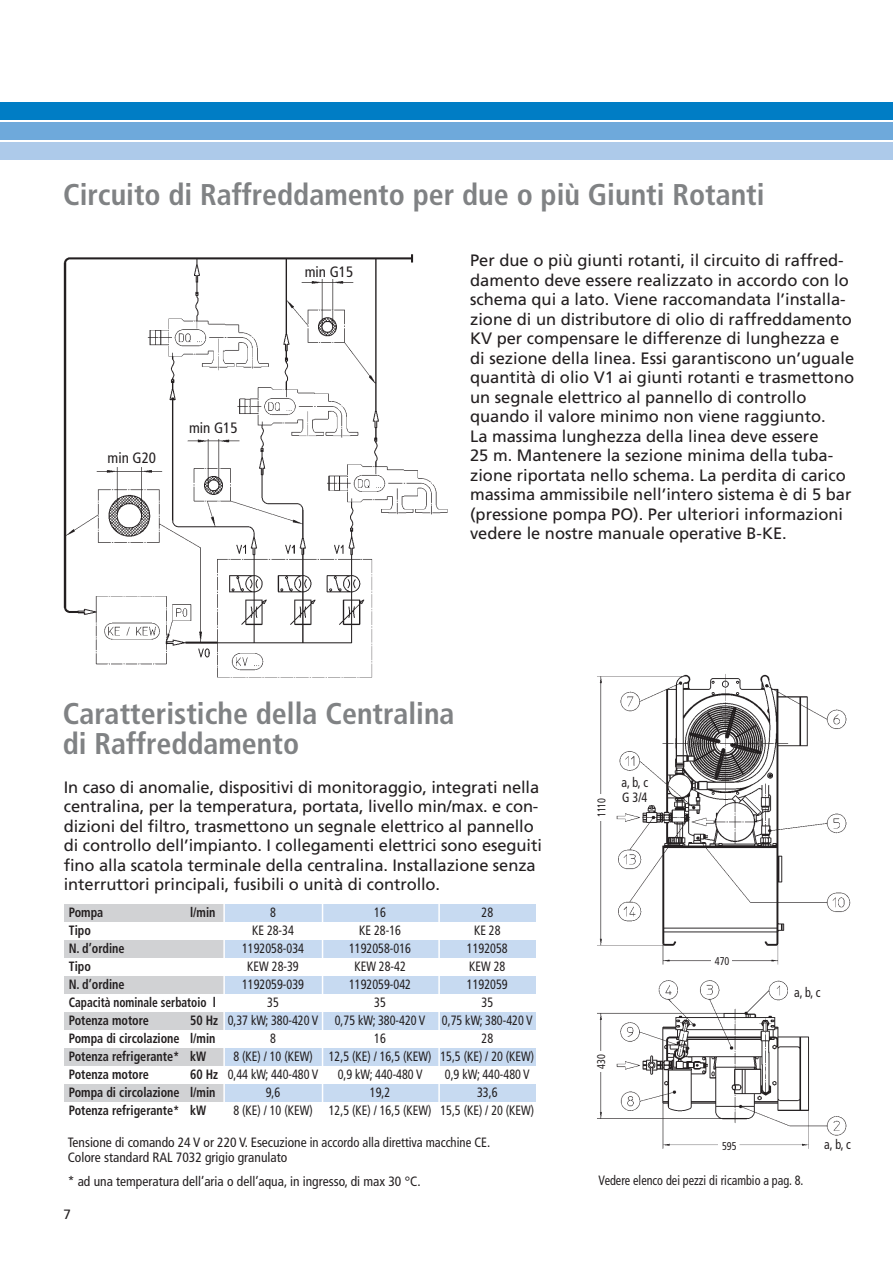
<style>
.page{position:relative;width:893px;height:1263px;background:#fff}
.page>*{position:absolute;margin:0;border:0;box-sizing:border-box;transform-origin:0 0}
.t1{font:700 condensed 30px/30px "Frutiger";color:#808284}
.t2{font:16.5px/19.5px "Frutiger";color:#231f20}
.t3{font:condensed 15px "Frutiger";color:#231f20}
.t4{font:condensed 13.5px/18px "Frutiger";color:#231f20;text-align:center;scale:.9 1}
.t5{font:700 condensed 13.5px/18px "Frutiger";color:#231f20;scale:.9 1}
.t6{font:condensed 13.5px/15px "Frutiger";color:#231f20}
.t7{font:13.5px "Frutiger";color:#231f20}
.t8{font:condensed 11.25px "Frutiger";color:#231f20;scale:.9 1}
</style>
<div class="page">
<div style="left:0;top:102px;width:892px;height:18px;background:#007dc5"></div>
<div style="left:0;top:122px;width:892px;height:18px;background:#6ea9db"></div>
<div style="left:0;top:142px;width:892px;height:18px;background:#adcaea"></div>
<img style="left:63px;top:254px;width:385px;height:424px">
<img style="left:597px;top:674px;width:254px;height:475px">
<div style="left:65px;top:904px;width:471px;height:18px;background:#c7daf1"></div>
<div style="left:65px;top:940px;width:471px;height:18px;background:#c7daf1"></div>
<div style="left:65px;top:976px;width:471px;height:18px;background:#c7daf1"></div>
<div style="left:65px;top:1012px;width:471px;height:18px;background:#c7daf1"></div>
<div style="left:65px;top:1048px;width:471px;height:18px;background:#c7daf1"></div>
<div style="left:65px;top:1084px;width:471px;height:18px;background:#c7daf1"></div>
<div style="left:65px;top:904px;width:159px;height:18px;background:#d1d2d4"></div>
<div style="left:65px;top:940px;width:159px;height:18px;background:#d1d2d4"></div>
<div style="left:65px;top:976px;width:159px;height:18px;background:#d1d2d4"></div>
<div style="left:65px;top:1012px;width:159px;height:18px;background:#d1d2d4"></div>
<div style="left:65px;top:1048px;width:159px;height:18px;background:#d1d2d4"></div>
<div style="left:65px;top:1084px;width:159px;height:18px;background:#d1d2d4"></div>
<hr style="left:322px;top:900px;width:1px;height:221px;background:#fff">
<hr style="left:438px;top:897px;width:2px;height:227px;background:#fff">
<hr style="left:223px;top:897px;width:2px;height:222px;background:#fff">
<div style="left:103px;top:447px;width:54px;height:20px;background:#fff"></div>
<div style="left:190px;top:418px;width:48px;height:20px;background:#fff"></div>
<div style="left:302px;top:263px;width:51px;height:16px;background:#fff"></div>
<div style="left:609px;top:790px;width:53px;height:15px;background:#fff"></div>
<div style="left:596px;top:794px;width:11px;height:27px;background:#fff"></div>
<div style="left:711px;top:955px;width:21px;height:12px;background:#fff"></div>
<div style="left:596px;top:1051px;width:11px;height:20px;background:#fff"></div>
<div style="left:719px;top:1139px;width:20px;height:12px;background:#fff"></div>
<h1 class="t1" style="left:63px;top:182px;width:703px">Circuito di Raffreddamento per due o più Giunti Rotanti</h1>
<p class="t3" style="left:108px;top:452px;width:50px">min G20</p>
<p class="t3" style="left:189px;top:422px;width:50px">min G15</p>
<p class="t3" style="left:305px;top:266px;width:50px">min G15</p>
<p class="t2" style="left:470px;top:252px;width:386px">Per due o più giunti rotanti, il circuito di raffred&shy;damento deve essere realizzato in accordo con lo schema qui a lato. Viene raccomandata l’installa&shy;zione di un distributore di olio di raffreddamento KV per compensare le differenze di lunghezza e di sezione della linea. Essi garantiscono un’uguale quantità di olio V1 ai giunti rotanti e trasmettono un segnale elettrico al pannello di controllo quando il valore minimo non viene raggiunto.<br>La massima lunghezza della linea deve essere<br>25 m. Mantenere la sezione minima della tuba&shy;zione riportata nello schema. La perdita di carico massima ammissibile nell’intero sistema è di 5 bar (pressione pompa PO). Per ulteriori informazioni vedere le nostre manuale operative B-KE.</p>
<h1 class="t1" style="left:63px;top:701px;width:393px">Caratteristiche della Centralina di Raf fredda mento</h1>
<p class="t2" style="left:64px;top:778px;width:480px">In caso di anomalie, dispositivi di monitoraggio, integrati nella centralina, per la temperatura, portata, livello min/max. e con&shy;dizioni del filtro, trasmettono un segnale elettrico al pannello di controllo dell’impianto. I collegamenti elettrici sono eseguiti fino alla scatola terminale della centralina. Installazione senza interruttori principali, fusibili o unità di controllo.</p>
<p class="t5" style="left:69px;top:904px;width:40px">Pompa</p>
<p class="t5" style="left:190px;top:904px;width:30px">l/min</p>
<p class="t5" style="left:69px;top:922px;width:165px">Tipo<br>N. d’ordine<br>Tipo<br>N. d’ordine<br>Capacità nominale serbatoio l<br>Potenza motore</p>
<p class="t5" style="left:69px;top:1012px;width:167px;text-indent:121px">50 Hz<br>Pompa di circolazione l/min<br>Potenza refrigerante* kW<br>Potenza motore</p>
<p class="t5" style="left:69px;top:1066px;width:167px;text-indent:121px">60 Hz<br>Pompa di circolazione l/min<br>Potenza refrigerante* kW</p>
<p class="t4" style="left:228px;top:905px;width:102px">8<br>KE 28-34<br>1192058-034<br>KEW 28-39<br>1192059-039<br>35<br>0,37 kW; 380-420 V<br>8<br>8 (KE) / 10 (KEW)<br>0,44 kW; 440-480 V<br>9,6<br>8 (KE) / 10 (KEW)</p>
<p class="t4" style="left:329px;top:905px;width:116px">16<br>KE 28-16<br>1192058-016<br>KEW 28-42<br>1192059-042<br>35<br>0,75 kW; 380-420 V<br>16<br>12,5 (KE) / 16,5 (KEW)<br>0,9 kW; 440-480 V<br>19,2<br>12,5 (KE) / 16,5 (KEW)</p>
<p class="t4" style="left:440px;top:905px;width:106px">28<br>KE 28<br>1192058<br>KEW 28<br>1192059<br>35<br>0,75 kW; 380-420 V<br>28<br>15,5 (KE) / 20 (KEW)<br>0,9 kW; 440-480 V<br>33,6<br>15,5 (KE) / 20 (KEW)</p>
<p class="t6" style="left:68px;top:1136px;width:424px">Tensione di comando 24 V or 220 V. Esecuzione in accordo alla direttiva macchine CE.<br>Colore standard RAL 7032 grigio granulato</p>
<p class="t6" style="left:68px;top:1175px;width:354px">* ad una temperatura dell’aria o dell’aqua, in ingresso, di max 30 °C.</p>
<p class="t7" style="left:64px;top:1209px;width:9px">7</p>
<p class="t8" style="left:597px;top:817px;width:23px;rotate:-90deg">1110</p>
<p class="t4" style="left:621px;top:776px;width:31px;line-height:15px;text-align:left">a, b, c<br>G 3/4</p>
<p class="t8" style="left:596px;top:1069px;width:18px;rotate:-90deg">430</p>
<p class="t8" style="left:715px;top:957px;width:18px">470</p>
<p class="t8" style="left:722px;top:1141px;width:18px">595</p>
<p class="t4" style="left:794px;top:984px;width:31px">a, b, c</p>
<p class="t4" style="left:824px;top:1136px;width:31px">a, b, c</p>
<p class="t4" style="left:599px;top:1172px;width:229px">Vedere elenco dei pezzi di ricambio a pag. 8.</p>
</div>
